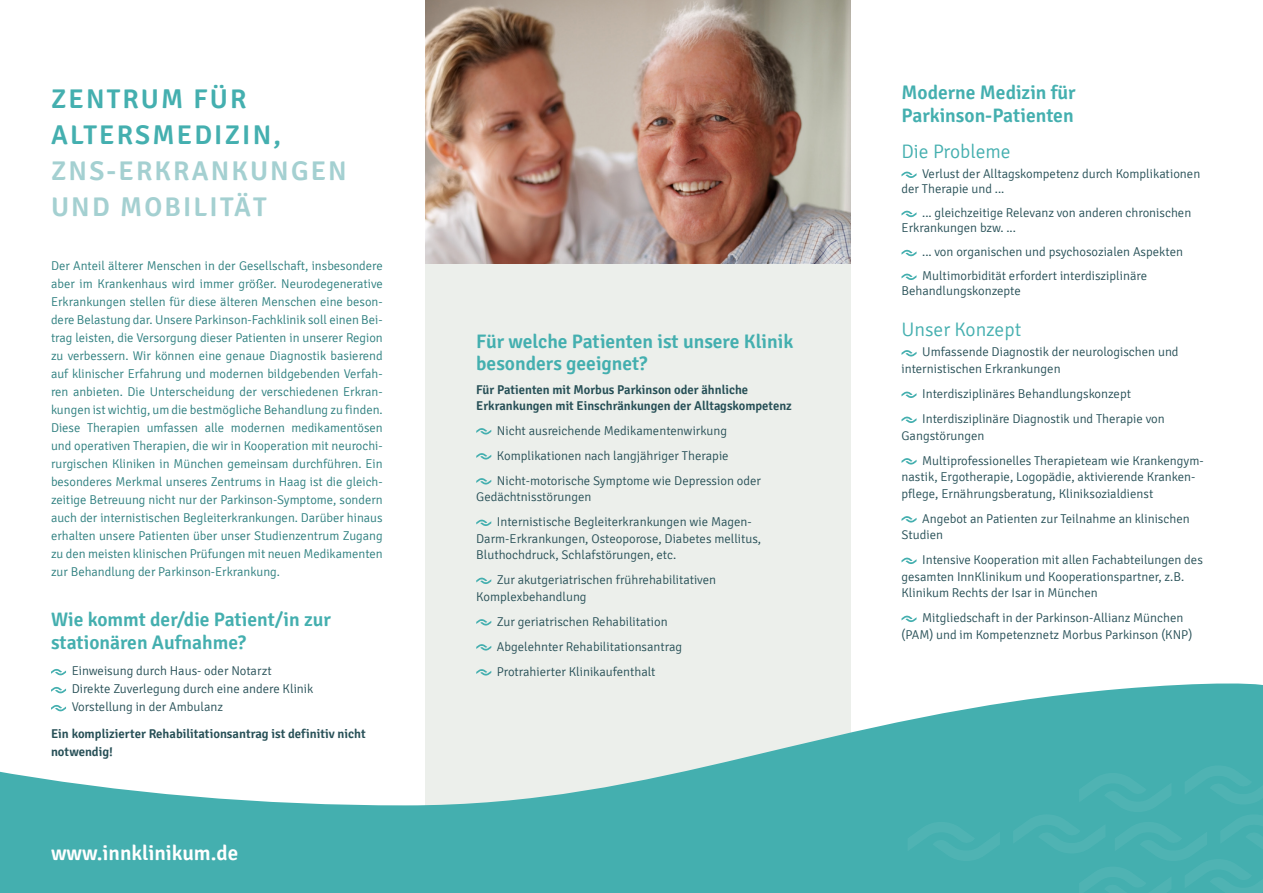
<style>
.page{position:relative;width:1263px;height:893px;background:#fff}
.page>*{position:absolute;margin:0;border:0;box-sizing:border-box;transform-origin:0 0}
.Hauptüberschrift{font:600 27px/36px "Signika";letter-spacing:.08em;color:#a4d0d1}
.Hauptüberschrift-2{font:600 27px "Signika";letter-spacing:.08em;color:#44afaf}
.Domain{font:600 21px "Signika";color:#fff}
.Unterüberschrift_Lig{font:600 19.5px/22.5px "Signika";color:#44afaf}
.Unterüberschrift_Sem{font:600 19.5px/22.5px "Signika";color:#44afaf}
.Unterüberschrift_Lig-2{font:300 19.5px "Signika";color:#44afaf}
.Fließtext_Light{font:300 12.75px/18px "Signika";color:#2c7e7e;text-align:justify}
.Aufzählung{font:300 12.75px/16.5px "Signika";color:#264f56}
.Unterüberschrift_Lig-3{font:300 12.75px/15.3px "Signika";color:#264f56}
.Fließtext_Light_Dunk{font:300 12.75px "Signika";color:#264f56}
.Unterüberschrift_Lig-4{font:600 12.75px/15.3px "Signika";color:#264f56}
.Fließtext_Light_Dunk-2{font:600 12.75px/18px "Signika";color:#264f56}
</style>
<div class="page">
<div style="left:425px;top:0;width:425px;height:825px;background:#ecefeb"></div>
<svg style="left:0;top:681px;width:1263px;height:212px;fill:#44afaf"></svg>
<svg style="left:51px;top:669px;width:15px;height:6px"></svg>
<svg style="left:51px;top:687px;width:15px;height:6px"></svg>
<svg style="left:51px;top:705px;width:15px;height:6px"></svg>
<svg style="left:476px;top:428px;width:15px;height:6px"></svg>
<svg style="left:476px;top:453px;width:15px;height:6px"></svg>
<svg style="left:476px;top:478px;width:15px;height:6px"></svg>
<svg style="left:476px;top:520px;width:15px;height:6px"></svg>
<svg style="left:476px;top:578px;width:15px;height:6px"></svg>
<svg style="left:476px;top:619px;width:15px;height:6px"></svg>
<svg style="left:476px;top:644px;width:15px;height:6px"></svg>
<svg style="left:476px;top:669px;width:15px;height:6px"></svg>
<img style="left:425px;top:0;width:425px;height:264px">
<svg style="left:907px;top:822px;width:93px;height:39px;background:#48b0b0"></svg>
<svg style="left:1013px;top:765px;width:250px;height:128px;background:#46b0b0"></svg>
<svg style="left:901px;top:172px;width:15px;height:6px"></svg>
<svg style="left:901px;top:211px;width:15px;height:6px"></svg>
<svg style="left:901px;top:250px;width:15px;height:6px"></svg>
<svg style="left:901px;top:274px;width:15px;height:6px"></svg>
<svg style="left:901px;top:350px;width:15px;height:6px"></svg>
<svg style="left:901px;top:392px;width:15px;height:6px"></svg>
<svg style="left:901px;top:417px;width:15px;height:6px"></svg>
<svg style="left:901px;top:458px;width:15px;height:6px"></svg>
<svg style="left:901px;top:516px;width:15px;height:6px"></svg>
<svg style="left:901px;top:558px;width:15px;height:6px"></svg>
<svg style="left:901px;top:616px;width:15px;height:6px"></svg>
<p class="Hauptüberschrift-2" style="left:51px;top:83px;width:197px">ZENTRUM FÜR</p>
<p class="Hauptüberschrift-2" style="left:51px;top:119px;width:232px">ALTERSMEDIZIN,</p>
<p class="Hauptüberschrift" style="left:51px;top:153px;width:297px">ZNS-ERKRANKUNGEN<br>UND MOBILITÄT</p>
<p class="Fließtext_Light" style="left:51px;top:257px;width:333px">Der Anteil älterer Menschen in der Gesellschaft, insbesondere aber im Krankenhaus wird immer größer. Neurodegenerative Erkrankungen stellen für diese älteren Menschen eine beson&shy;dere Belastung dar. Unsere Parkinson-Fachklinik soll einen Bei&shy;trag leisten, die Versorgung dieser Patienten in unserer Region zu verbessern. Wir können eine genaue Diagnostik basierend auf klinischer Erfahrung und modernen bildgebenden Verfah&shy;ren anbieten. Die Unterscheidung der verschiedenen Erkran&shy;kungen ist wichtig, um die bestmögliche Behandlung zu finden.<br>Diese Therapien umfassen alle modernen medikamentösen und operativen Therapien, die wir in Kooperation mit neurochi&shy;rurgischen Kliniken in München gemeinsam durchführen. Ein besonderes Merkmal unseres Zentrums in Haag ist die gleich&shy;zeitige Betreuung nicht nur der Parkinson-Symptome, sondern auch der internistischen Begleiterkrankungen. Darüber hinaus erhalten unsere Patienten über unser Studienzentrum Zugang zu den meisten klinischen Prüfungen mit neuen Medikamenten zur Behandlung der Parkinson-Erkrankung.</p>
<p class="Unterüberschrift_Sem" style="left:51px;top:609px;width:281px">Wie kommt der/die Patient/in zur stationären Aufnahme?</p>
<p class="Fließtext_Light_Dunk" style="left:72px;top:664px;width:201px">Einweisung durch Haus- oder Notarzt</p>
<p class="Fließtext_Light_Dunk" style="left:72px;top:682px;width:243px">Direkte Zuverlegung durch eine andere Klinik</p>
<p class="Fließtext_Light_Dunk" style="left:72px;top:700px;width:153px">Vorstellung in der Ambulanz</p>
<p class="Fließtext_Light_Dunk-2" style="left:51px;top:725px;width:316px">Ein komplizierter Rehabilitationsantrag ist definitiv nicht notwendig!</p>
<p class="Domain" style="left:51px;top:840px;width:189px">www.innklinikum.de</p>
<p class="Unterüberschrift_Lig" style="left:476px;top:330px;width:319px">Für welche Patienten ist unsere Klinik besonders geeignet?</p>
<p class="Unterüberschrift_Lig-4" style="left:476px;top:382px;width:317px">Für Patienten mit Morbus Parkinson oder ähnliche<br>Erkrankungen mit Einschränkungen der Alltagskompetenz</p>
<p class="Aufzählung" style="left:497px;top:422px;width:232px">Nicht ausreichende Medikamentenwirkung</p>
<p class="Aufzählung" style="left:497px;top:447px;width:233px">Komplikationen nach langjähriger Therapie</p>
<p class="Aufzählung" style="left:476px;top:472px;width:286px;text-indent:21px">Nicht-motorische Symptome wie Depression oder<br>Gedächtnisstörungen</p>
<p class="Aufzählung" style="left:476px;top:514px;width:286px;text-indent:21px">Internistische Begleiterkrankungen wie Magen-<br>Darm-Erkrankungen, Osteoporose, Diabetes mellitus,<br>Bluthochdruck, Schlafstörungen, etc.</p>
<p class="Aufzählung" style="left:476px;top:572px;width:241px;text-indent:21px">Zur akutgeriatrischen frührehabilitativen<br>Komplexbehandlung</p>
<p class="Aufzählung" style="left:497px;top:613px;width:172px">Zur geriatrischen Rehabilitation</p>
<p class="Aufzählung" style="left:497px;top:638px;width:187px">Abgelehnter Rehabilitationsantrag</p>
<p class="Unterüberschrift_Lig-3" style="left:497px;top:664px;width:160px">Protrahierter Klinikaufenthalt</p>
<p class="Unterüberschrift_Lig" style="left:901px;top:82px;width:176px">Moderne Medizin für<br>Parkinson-Patienten</p>
<p class="Unterüberschrift_Lig-2" style="left:901px;top:141px;width:111px">Die Probleme</p>
<p class="Unterüberschrift_Lig-3" style="left:901px;top:166px;width:300px;text-indent:21px">Verlust der Alltagskompetenz durch Komplikationen der Therapie und ...</p>
<p class="Unterüberschrift_Lig-3" style="left:901px;top:205px;width:291px;text-indent:21px">... gleichzeitige Relevanz von anderen chronischen<br>Erkrankungen bzw. ...</p>
<p class="Unterüberschrift_Lig-3" style="left:922px;top:245px;width:262px">... von organischen und psychosozialen Aspekten</p>
<p class="Unterüberschrift_Lig-3" style="left:901px;top:268px;width:247px;text-indent:21px">Multimorbidität erfordert interdisziplinäre<br>Behandlungskonzepte</p>
<p class="Unterüberschrift_Lig-2" style="left:901px;top:318px;width:121px">Unser Konzept</p>
<p class="Aufzählung" style="left:901px;top:344px;width:279px;text-indent:21px">Umfassende Diagnostik der neurologischen und internistischen Erkrankungen</p>
<p class="Aufzählung" style="left:922px;top:386px;width:210px">Interdisziplinäres Behandlungskonzept</p>
<p class="Aufzählung" style="left:901px;top:411px;width:265px;text-indent:21px">Interdisziplinäre Diagnostik und Therapie von<br>Gangstörungen</p>
<p class="Aufzählung" style="left:901px;top:452px;width:304px;text-indent:21px">Multiprofessionelles Therapieteam wie Krankengym&shy;nastik, Ergotherapie, Logopädie, aktivierende Kranken&shy;pflege, Ernährungsberatung, Kliniksozialdienst</p>
<p class="Unterüberschrift_Lig-3" style="left:901px;top:510px;width:290px;line-height:16.5px;text-indent:21px">Angebot an Patienten zur Teilnahme an klinischen<br>Studien</p>
<p class="Unterüberschrift_Lig-3" style="left:901px;top:552px;width:303px;line-height:16.5px;text-indent:21px">Intensive Kooperation mit allen Fachabteilungen des gesamten InnKlinikum und Kooperationspartner, z.B.<br>Klinikum Rechts der Isar in München</p>
<p class="Aufzählung" style="left:901px;top:610px;width:292px;text-indent:21px">Mitgliedschaft in der Parkinson-Allianz München (PAM) und im Kompetenznetz Morbus Parkinson (KNP)</p>
</div>
